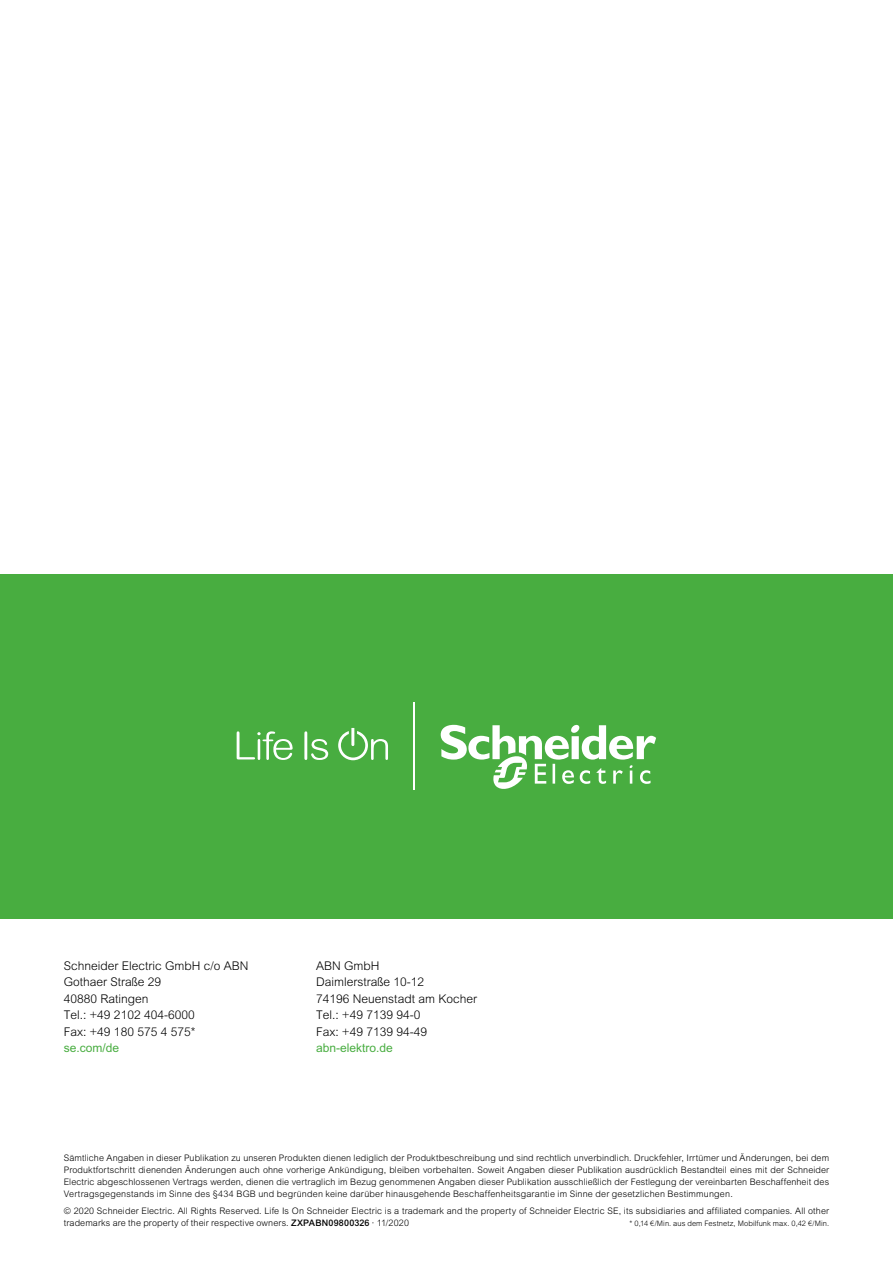
<style>
.page{position:relative;width:893px;height:1263px;background:#fff}
.page>*{position:absolute;margin:0;border:0;box-sizing:border-box;transform-origin:0 0}
.t1{font:300 12px/16.5px "Arial MT Std";color:#000}
.t2{font:12px "Arial MT Std";color:#48ad40}
.t3{font:300 9px/12px "Arial MT Std";letter-spacing:.015em;color:#000;text-align:justify}
.t4{font:300 7.5px "Arial MT Std";letter-spacing:.01em;color:#000}
.s1{font-weight:500}
</style>
<div class="page">
<div style="left:0;top:574px;width:893px;height:344px;background:#48ad40"></div>
<svg style="left:237px;top:731px;width:56px;height:29px"></svg>
<svg style="left:304px;top:731px;width:24px;height:29px"></svg>
<svg style="left:338px;top:728px;width:50px;height:32px"></svg>
<hr style="left:414px;top:703px;width:1px;height:87px;background:#fff">
<svg style="left:441px;top:724px;width:215px;height:65px"></svg>
<h1 class="t1" style="left:64px;top:957px;width:186px">Schneider Electric GmbH c/o ABN<br>Gothaer Straße 29<br>40880 Ratingen<br>Tel.: +49 2102 404-6000<br>Fax: +49 180 575 4 575*</h1>
<h1 class="t2" style="left:64px;top:1041px;width:57px">se.com/de</h1>
<h1 class="t1" style="left:316px;top:957px;width:162px">ABN GmbH<br>Daimlerstraße 10-12<br>74196 Neuenstadt am Kocher<br>Tel.: +49 7139 94-0<br>Fax: +49 7139 94-49</h1>
<h1 class="t2" style="left:316px;top:1041px;width:78px">abn-elektro.de</h1>
<p class="t3" style="left:64px;top:1152px;width:767px">Sämtliche Angaben in dieser Publikation zu unseren Produkten dienen lediglich der Produktbeschreibung und sind rechtlich unverbindlich. Druckfehler, Irrtümer und Änderungen, bei dem Produktfortschritt dienenden Änderungen auch ohne vorherige Ankündigung, bleiben vorbehalten. Soweit Angaben dieser Publikation ausdrücklich Bestandteil eines mit der Schneider Electric abgeschlossenen Vertrags werden, dienen die vertraglich im Bezug genommenen Angaben dieser Publikation ausschließlich der Festlegung der vereinbarten Beschaffenheit des Vertragsgegenstands im Sinne des §434 BGB und begründen keine darüber hinausgehende Beschaffenheitsgarantie im Sinne der gesetzlichen Bestimmungen.</p>
<p class="t3" style="left:64px;top:1204px;width:767px">© 2020 Schneider Electric. All Rights Reserved. Life Is On Schneider Electric is a trademark and the property of Schneider Electric SE, its subsidiaries and affiliated companies. All other trademarks are the property of their respective owners. <span class="s1">ZXPABN09800326</span> · 11/2020</p>
<p class="t4" style="left:630px;top:1219px;width:201px">* 0,14 €/Min. aus dem Festnetz, Mobilfunk max. 0,42 €/Min.</p>
</div>
